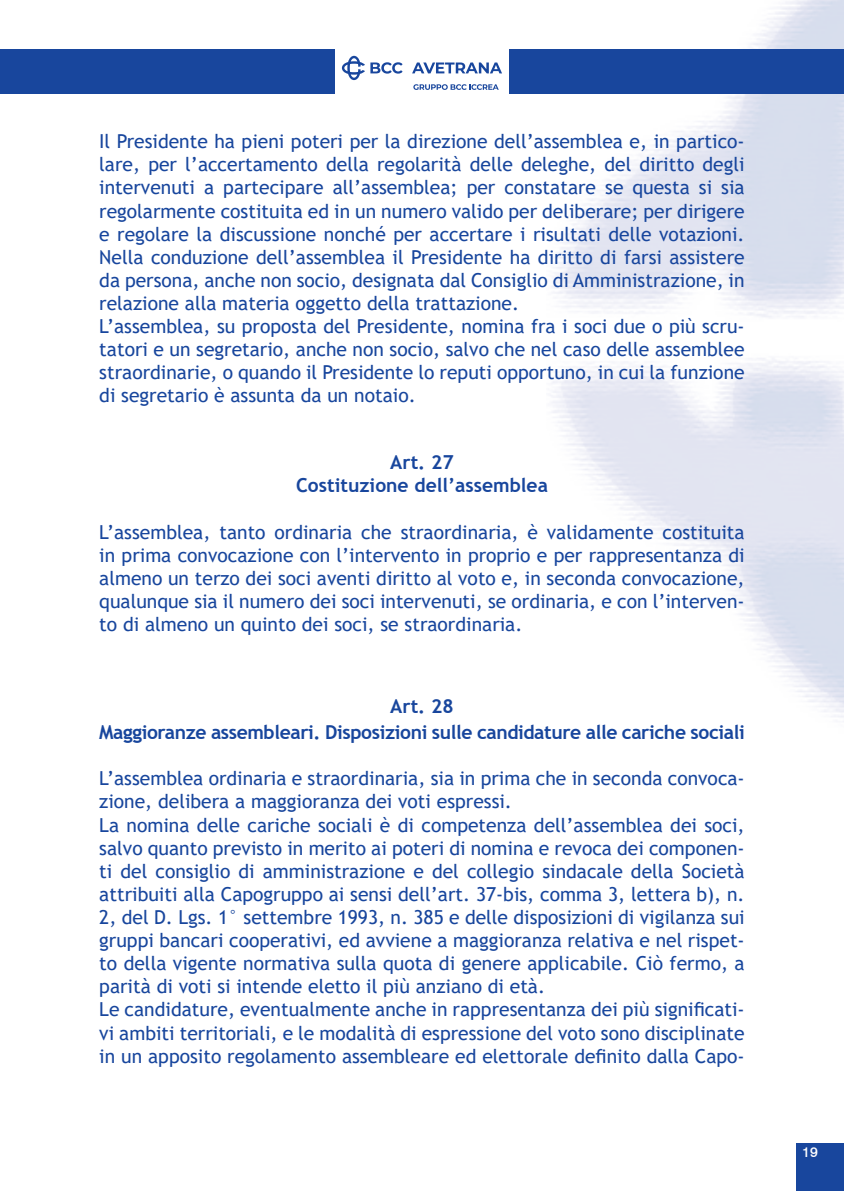
<style>
.page{position:relative;width:844px;height:1191px;background:#fff}
.page>*{position:absolute;margin:0;border:0;box-sizing:border-box;transform-origin:0 0}
.t1{font:19.25px/23.1px "Trebuchet MS";color:#18469d}
.t2{font:700 19.25px/26.2px "Trebuchet MS";letter-spacing:-.02em;color:#18469d;text-align:center}
.t3{font:700 19.25px/23.1px "Trebuchet MS";color:#18469d;text-align:center}
.t4{font:500 14px "Swiss 721 BT";color:#fff}
</style>
<div class="page">
<img style="left:546px;top:0;width:297px;height:717px">
<div style="left:795px;top:1143px;width:48px;height:48px;background:#18469d"></div>
<div style="left:0;top:50px;width:843px;height:44px;background:#18469d"></div>
<div style="left:335px;top:46px;width:173px;height:49px;background:#fff"></div>
<svg style="left:342px;top:56px;width:60px;height:24px"></svg>
<svg style="left:413px;top:84px;width:85px;height:6px"></svg>
<svg style="left:412px;top:62px;width:90px;height:11px"></svg>
<p class="t1" style="left:99px;top:130px;width:646px">Il Presidente ha pieni poteri per la direzione dell’assemblea e, in partico&shy;lare, per l’accertamento della regolarità delle deleghe, del diritto degli intervenuti a partecipare all’assemblea; per constatare se questa si sia regolarmente costituita ed in un numero valido per deliberare; per dirigere e regolare la discussione nonché per accertare i risultati delle votazioni.<br>Nella conduzione dell’assemblea il Presidente ha diritto di farsi assistere da persona, anche non socio, designata dal Consiglio di Amministrazione, in relazione alla materia oggetto della trattazione.<br>L’assemblea, su proposta del Presidente, nomina fra i soci due o più scru&shy;tatori e un segretario, anche non socio, salvo che nel caso delle assemblee straordinarie, o quando il Presidente lo reputi opportuno, in cui la funzione di segretario è assunta da un notaio.</p>
<p class="t3" style="left:296px;top:451px;width:253px">Art. 27<br>Costituzione dell’assemblea</p>
<p class="t1" style="left:99px;top:520px;width:646px;text-align:justify">L’assemblea, tanto ordinaria che straordinaria, è validamente costituita in prima convocazione con l’intervento in proprio e per rappresentanza di almeno un terzo dei soci aventi diritto al voto e, in seconda convocazione, qualunque sia il numero dei soci intervenuti, se ordinaria, e con l’interven&shy;to di almeno un quinto dei soci, se straordinaria.</p>
<p class="t2" style="left:99px;top:693px;width:646px">Art. 28<br>Maggioranze assembleari. Disposizioni sulle candidature alle cariche sociali</p>
<p class="t1" style="left:99px;top:767px;width:646px">L’assemblea ordinaria e straordinaria, sia in prima che in seconda convoca&shy;zione, delibera a maggioranza dei voti espressi.<br>La nomina delle cariche sociali è di competenza dell’assemblea dei soci, salvo quanto previsto in merito ai poteri di nomina e revoca dei componen&shy;ti del consiglio di amministrazione e del collegio sindacale della Società attribuiti alla Capogruppo ai sensi dell’art. 37-bis, comma 3, lettera b), n.<br>2, del D. Lgs. 1° settembre 1993, n. 385 e delle disposizioni di vigilanza sui gruppi bancari cooperativi, ed avviene a maggioranza relativa e nel rispet&shy;to della vigente normativa sulla quota di genere applicabile. Ciò fermo, a parità di voti si intende eletto il più anziano di età.<br>Le candidature, eventualmente anche in rappresentanza dei più significati&shy;vi ambiti territoriali, e le modalità di espressione del voto sono disciplinate in un apposito regolamento assembleare ed elettorale definito dalla Capo-</p>
<p class="t4" style="left:802px;top:1144px;width:17px">19</p>
</div>
